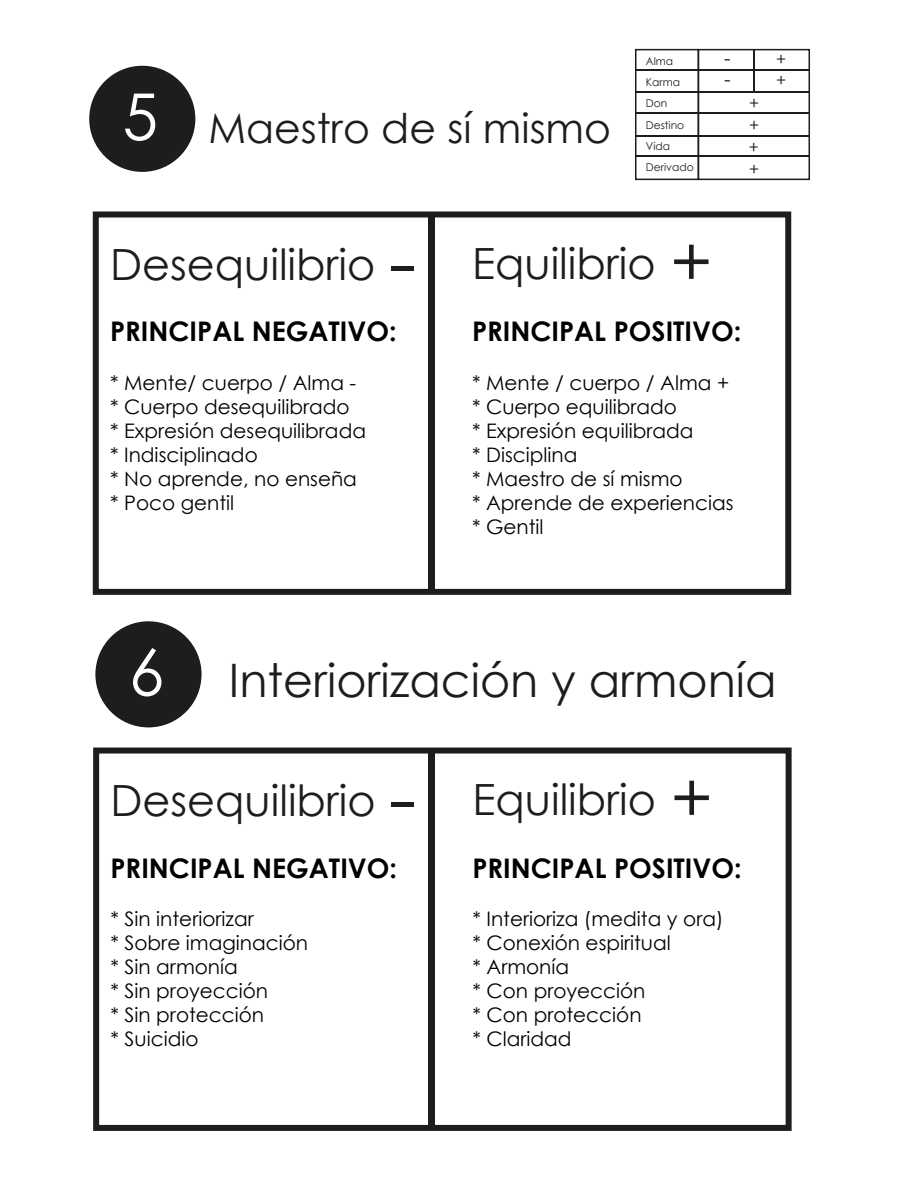
<style>
.page{position:relative;width:918px;height:1188px;background:#fff}
.page>*{position:absolute;margin:0;border:0;box-sizing:border-box;transform-origin:0 0}
.t1{font:46.2px "Century Gothic";color:#1d1d1b}
.t2{font:43.05px "Century Gothic";color:#1d1d1b}
.t3{font:41.1px "Century Gothic";color:#1d1d1b}
.t4{font:700 27px "Century Gothic";color:#010101}
.t5{font:20.1px/24px "Century Gothic";color:#010101}
.t6{font:19.5px "Century Gothic";color:#1d1d1b}
.t7{font:16.65px/22.4px "Century Gothic";color:#1d1d1b}
.t8{font:10.65px/21.3px "Century Gothic";color:#1d1d1b}
.s1{font-size:64.35px;color:#fff}
.s2{font-size:16.65px}
.s3{font-size:82.05px}
.s4{font-size:69.6px}
</style>
<div class="page">
<div style="left:93px;top:211px;width:698px;height:384px;border:6px solid #1d1d1b"></div>
<div style="left:428px;top:214px;width:6px;height:378px;background:#1d1d1b"></div>
<div style="left:89px;top:66px;width:106px;height:106px;background:#1d1d1b;border-radius:50%"></div>
<div style="left:93px;top:748px;width:699px;height:383px;border:6px solid #1d1d1b"></div>
<div style="left:428px;top:751px;width:7px;height:377px;background:#1d1d1b"></div>
<div style="left:95px;top:621px;width:107px;height:106px;background:#1d1d1b;border-radius:50%"></div>
<div style="left:635px;top:49px;width:64px;height:131px;border:2px solid #1d1d1b"></div>
<div style="left:698px;top:49px;width:112px;height:131px;border:2px solid #1d1d1b"></div>
<hr style="left:636px;top:69px;width:173px;height:2px;background:#1d1d1b">
<hr style="left:636px;top:91px;width:173px;height:2px;background:#1d1d1b">
<hr style="left:636px;top:112px;width:173px;height:2px;background:#1d1d1b">
<hr style="left:636px;top:135px;width:173px;height:2px;background:#1d1d1b">
<hr style="left:636px;top:155px;width:173px;height:2px;background:#1d1d1b">
<hr style="left:753px;top:50px;width:1px;height:42px;background:#1d1d1b">
<h3 class="t3" style="left:122px;top:99px;width:490px"><span class="s1">5</span> Maestro de sí mismo</h3>
<p class="t8" style="left:646px;top:50px;width:29px">Alma</p>
<p class="t8" style="left:646px;top:71px;width:36px">Karma</p>
<p class="t8" style="left:646px;top:114px;width:40px">Destino<br>Vida</p>
<p class="t8" style="left:646px;top:93px;width:23px">Don</p>
<p class="t8" style="left:646px;top:157px;width:49px">Derivado</p>
<p class="t6" style="left:724px;top:44px;width:64px">- <span class="s2">+</span></p>
<p class="t7" style="left:749px;top:91px;width:12px">+ +</p>
<p class="t7" style="left:749px;top:157px;width:12px">+</p>
<p class="t6" style="left:724px;top:65px;width:64px">- <span class="s2">+</span></p>
<p class="t7" style="left:749px;top:136px;width:12px">+</p>
<h2 class="t2" style="left:110px;top:234px;width:604px">Desequilibrio <span class="s3">-</span> Equilibrio <span class="s4">+</span></h2>
<h3 class="t4" style="left:110px;top:311px;width:288px">PRINCIPAL NEGATIVO:</h3>
<p class="t5" style="left:110px;top:370px;width:257px">* Mente/ cuerpo / Alma - * Cuerpo desequilibrado<br>* Expresión desequilibrada * Indisciplinado<br>* No aprende, no enseña * Poco gentil</p>
<h3 class="t4" style="left:472px;top:311px;width:271px">PRINCIPAL POSITIVO:</h3>
<p class="t5" style="left:472px;top:370px;width:263px">* Mente / cuerpo / Alma + * Cuerpo equilibrado<br>* Expresión equilibrada<br>* Disciplina<br>* Maestro de sí mismo<br>* Aprende de experiencias * Gentil</p>
<h1 class="t1" style="left:129px;top:648px;width:650px"><span class="s1">6</span> Interiorización y armonía</h1>
<h2 class="t2" style="left:111px;top:770px;width:604px">Desequilibrio <span class="s3">-</span> Equilibrio <span class="s4">+</span></h2>
<h3 class="t4" style="left:111px;top:847px;width:288px">PRINCIPAL NEGATIVO:</h3>
<p class="t5" style="left:111px;top:906px;width:199px">* Sin interiorizar<br>* Sobre imaginación * Sin armonía<br>* Sin proyección<br>* Sin protección<br>* Suicidio</p>
<h3 class="t4" style="left:472px;top:847px;width:271px">PRINCIPAL POSITIVO:</h3>
<p class="t5" style="left:472px;top:906px;width:252px">* Interioriza (medita y ora) * Conexión espiritual<br>* Armonía<br>* Con proyección<br>* Con protección<br>* Claridad</p>
</div>
